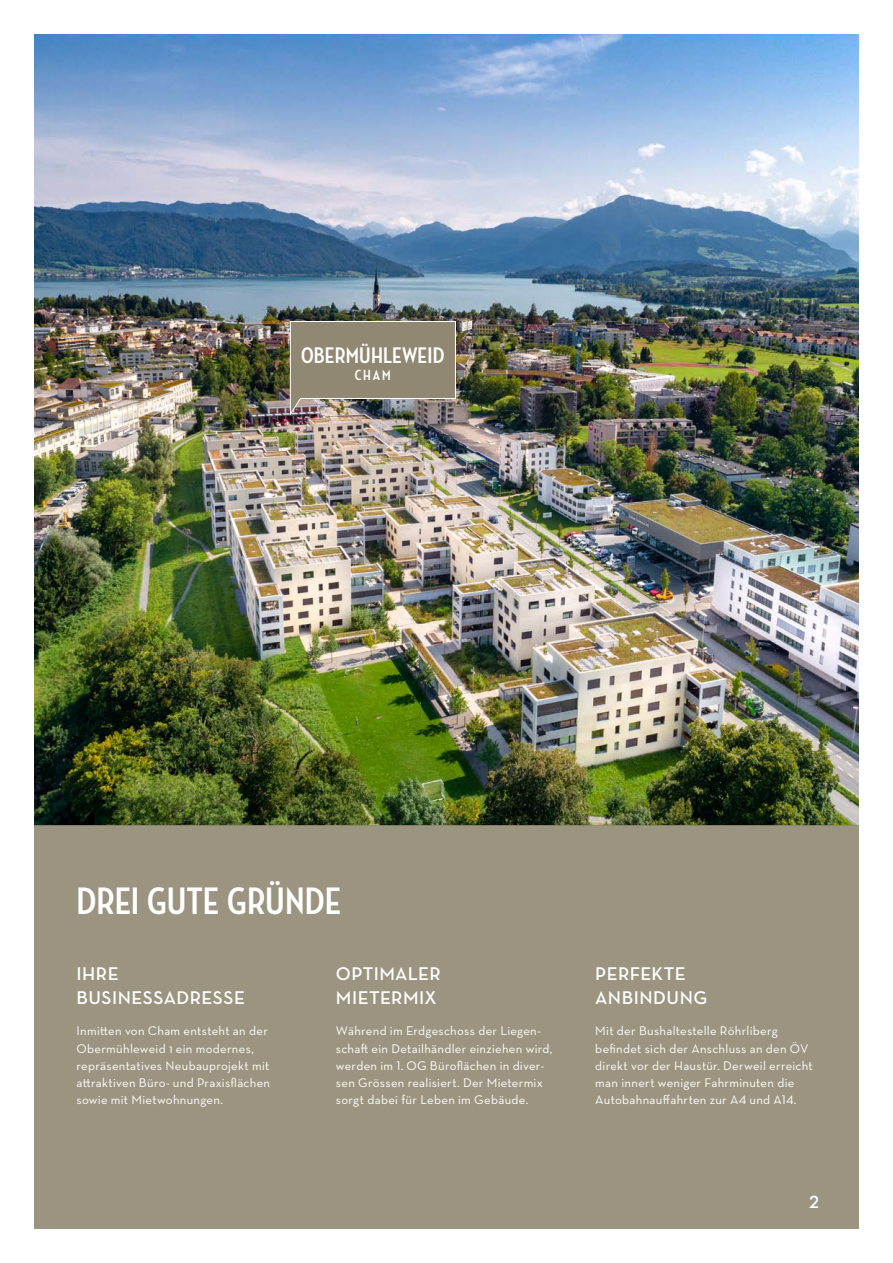
<style>
.page{position:relative;width:893px;height:1263px;background:#fff}
.page>*{position:absolute;margin:0;border:0;box-sizing:border-box;transform-origin:0 0}
.t1{font:700 39px "Neutraface Condensed";letter-spacing:.005em;color:#fff}
.t2{font:700 22.95px "Neutraface Condensed";letter-spacing:.01em;color:#fff}
.t3{font:600 18.75px/24px "Neutraface Text";letter-spacing:.025em;color:#fff}
.t4{font:600 18px "Neutraface Text";color:#fff}
.t5{font:700 15px "Neutraface Condensed";color:#fff}
.t6{font:12.75px/17.2px "Neutraface Text";letter-spacing:.025em;color:#fff}
</style>
<div class="page">
<img style="left:34px;top:34px;width:825px;height:791px">
<div style="left:34px;top:825px;width:825px;height:404px;background:#9b9480"></div>
<img style="left:290px;top:321px;width:166px;height:96px">
<h2 class="t2" style="left:301px;top:342px;width:145px">OBERMÜHLEWEID</h2>
<p class="t5" style="left:355px;top:366px;width:38px">CHAM</p>
<h1 class="t1" style="left:77px;top:879px;width:266px">DREI GUTE GRÜNDE</h1>
<h3 class="t3" style="left:336px;top:962px;width:106px">OPTIMALER<br>MIETERMIX</h3>
<p class="t6" style="left:336px;top:1022px;width:218px">Während im Erdgeschoss der Liegen&shy;schaft ein Detailhändler einziehen wird, werden im 1. OG Büroflächen in diver&shy;sen Grössen realisiert. Der Mietermix sorgt dabei für Leben im Gebäude.</p>
<h3 class="t3" style="left:77px;top:962px;width:170px">IHRE<br>BUSINESSADRESSE</h3>
<h3 class="t3" style="left:595px;top:962px;width:114px">PERFEKTE<br>ANBINDUNG</h3>
<p class="t6" style="left:77px;top:1022px;width:195px">Inmitten von Cham entsteht an der<br>Obermühleweid 1 ein modernes, repräsentatives Neubauprojekt mit attraktiven Büro- und Praxisflächen sowie mit Mietwohnungen.</p>
<p class="t6" style="left:595px;top:1022px;width:219px">Mit der Bushaltestelle Röhrliberg befindet sich der Anschluss an den ÖV direkt vor der Haustür. Derweil erreicht man innert weniger Fahrminuten die Autobahnauffahrten zur A4 und A14.</p>
<h3 class="t4" style="left:809px;top:1191px;width:11px">2</h3>
</div>
